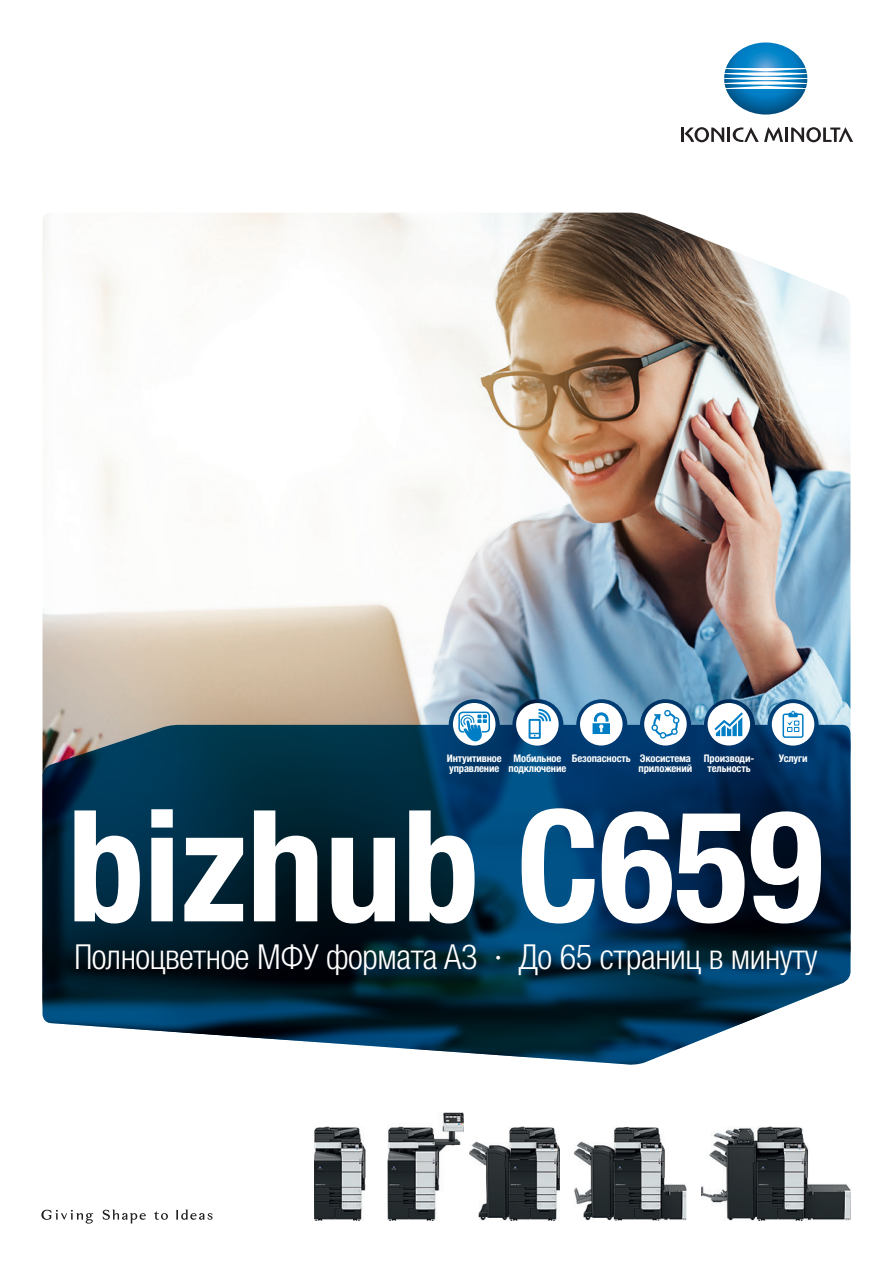
<style>
.page{position:relative;width:893px;height:1263px;background:#fff}
.page>*{position:absolute;margin:0;border:0;box-sizing:border-box;transform-origin:0 0}
.Data_Titel_HEADLINE{font:700 condensed 155.25px "Helvetica Neue LTW1 G";color:#fff}
.Data_Titel_SUBHEAD_L{font:300 condensed 34.5px "Helvetica Neue LTW1 G";letter-spacing:-.01em;color:#fff}
.Data_Titel_FUNCTIONA{font:700 condensed 10.5px/10.6px "Helvetica Neue LTW1 G";letter-spacing:-.01em;color:#fff}
</style>
<div class="page">
<img style="left:43px;top:213px;width:807px;height:486px">
<svg style="left:43px;top:699px;width:807px;height:366px;background:#1e4259"></svg>
<div style="left:453px;top:703px;width:42px;height:42px;background:#fff;border-radius:50%"></div>
<svg style="left:458px;top:711px;width:32px;height:31px"></svg>
<div style="left:708px;top:703px;width:42px;height:42px;background:#fff;border-radius:50%"></div>
<svg style="left:714px;top:712px;width:29px;height:24px"></svg>
<div style="left:644px;top:703px;width:43px;height:42px;background:#fff;border-radius:50%"></div>
<svg style="left:651px;top:709px;width:29px;height:30px"></svg>
<img style="left:724px;top:42px;width:83px;height:73px">
<hr style="left:785px;top:128px;width:3px;height:14px;background:#231f20">
<svg style="left:791px;top:127px;width:62px;height:15px"></svg>
<svg style="left:681px;top:127px;width:102px;height:15px"></svg>
<svg style="left:103px;top:1209px;width:43px;height:14px"></svg>
<svg style="left:176px;top:1209px;width:37px;height:11px"></svg>
<svg style="left:41px;top:1210px;width:52px;height:13px"></svg>
<svg style="left:154px;top:1211px;width:14px;height:9px"></svg>
<img style="left:701px;top:1127px;width:149px;height:93px">
<img style="left:469px;top:1127px;width:91px;height:93px">
<img style="left:574px;top:1127px;width:113px;height:93px">
<img style="left:314px;top:1127px;width:51px;height:93px">
<img style="left:388px;top:1113px;width:76px;height:108px">
<div style="left:772px;top:703px;width:42px;height:43px;background:#fff;border-radius:50%"></div>
<svg style="left:782px;top:711px;width:21px;height:27px"></svg>
<div style="left:580px;top:703px;width:42px;height:42px;background:#fff;border-radius:50%"></div>
<svg style="left:593px;top:712px;width:17px;height:22px"></svg>
<div style="left:516px;top:703px;width:43px;height:43px;background:#fff;border-radius:50%"></div>
<div style="left:529px;top:719px;width:12px;height:20px;border:2px solid #007ec5"></div>
<svg style="left:529px;top:733px;width:11px;height:3px"></svg>
<svg style="left:537px;top:708px;width:15px;height:15px"></svg>
<p class="Data_Titel_FUNCTIONA" style="left:513px;top:752px;width:49px">Мобильное</p>
<p class="Data_Titel_FUNCTIONA" style="left:779px;top:752px;width:30px">Услуги</p>
<p class="Data_Titel_FUNCTIONA" style="left:508px;top:763px;width:59px">подключение</p>
<p class="Data_Titel_FUNCTIONA" style="left:639px;top:752px;width:55px">Экосистема приложений</p>
<p class="Data_Titel_FUNCTIONA" style="left:447px;top:752px;width:56px">Интуитивное управление</p>
<p class="Data_Titel_FUNCTIONA" style="left:704px;top:752px;width:52px;text-align:center">Производи&shy;тельность</p>
<p class="Data_Titel_FUNCTIONA" style="left:572px;top:752px;width:60px">Безопасность</p>
<p class="Data_Titel_HEADLINE" style="left:67px;top:773px;width:757px">bizhub C659</p>
<p class="Data_Titel_SUBHEAD_L" style="left:74px;top:937px;width:745px">Полноцветное МФУ формата А3 · До 65 страниц в минуту</p>
</div>
